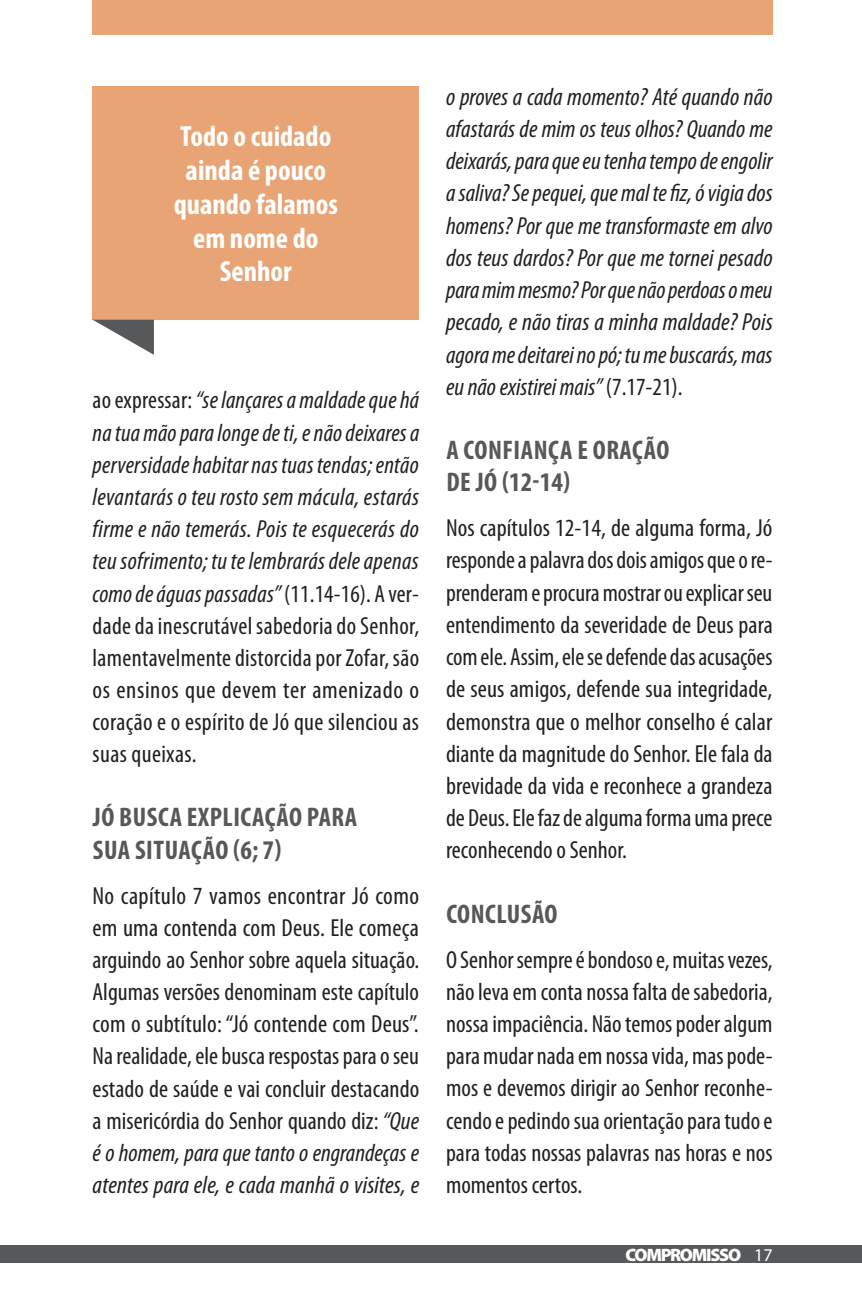
<style>
.page{position:relative;width:862px;height:1308px;background:#fff}
.page>*{position:absolute;margin:0;border:0;box-sizing:border-box;transform-origin:0 0}
.OLHO{font:700 condensed 29.25px/33.8px "Myriad Pro";color:#fff;text-align:center}
.sub{font:700 condensed 27px/32.2px "Myriad Pro";letter-spacing:.02em;color:#57585a}
.texto{font:condensed 24.75px/32.2px "Myriad Pro";color:#231f20;text-align:justify}
.texto-2{font:italic condensed 24.75px/32.2px "Myriad Pro";color:#231f20;text-align:justify}
.t1{font:900 18px "Myriad Pro";letter-spacing:-.07em;color:#fff}
.s1{font-style:normal}
.s2{font-style:italic}
.s3{font-weight:400}
</style>
<div class="page">
<div style="left:92px;top:0;width:680px;height:35px;background:#e8a474"></div>
<div style="left:0;top:1245px;width:861px;height:18px;background:#57585a"></div>
<div style="left:92px;top:86px;width:327px;height:234px;background:#e8a474"></div>
<svg style="left:92px;top:319px;width:62px;height:36px"></svg>
<p class="OLHO" style="left:174px;top:119px;width:165px">Todo o cuidado ainda é pouco quando falamos em nome do<br>Senhor</p>
<p class="texto-2" style="left:92px;top:384px;width:328px"><span class="s1">ao expressar:</span> “se lançares a maldade que há na tua mão para longe de ti, e não deixares a perversidade habitar nas tuas tendas; então levantarás o teu rosto sem mácula, estarás firme e não temerás. Pois te esquecerás do teu sofrimento; tu te lembrarás dele apenas como de águas passadas” <span class="s1">(11.14-16). A ver&shy;dade da inescrutável sabedoria do Senhor, lamentavelmente distorcida por Zofar, são os ensinos que devem ter amenizado o coração e o espírito de Jó que silenciou as suas queixas.</span></p>
<p class="sub" style="left:93px;top:800px;width:266px">JÓ BUSCA EXPLICAÇÃO PARA<br>SUA SITUAÇÃO (6; 7)</p>
<p class="texto" style="left:92px;top:879px;width:328px">No capítulo 7 vamos encontrar Jó como em uma contenda com Deus. Ele começa arguindo ao Senhor sobre aquela situação.<br>Algumas versões denominam este capítulo com o subtítulo: “Jó contende com Deus”.<br>Na realidade, ele busca respostas para o seu estado de saúde e vai concluir destacando a misericórdia do Senhor quando diz: <span class="s2">“Que é o homem, para que tanto o engrandeças e atentes para ele, e cada manhã o visites, e</span></p>
<p class="texto-2" style="left:446px;top:80px;width:328px">o proves a cada momento? Até quando não afastarás de mim os teus olhos? Quando me deixarás, para que eu tenha tempo de engolir a saliva? Se pequei, que mal te fiz, ó vigia dos homens? Por que me transformaste em alvo dos teus dardos? Por que me tornei pesado para mim mesmo? Por que não perdoas o meu pecado, e não tiras a minha maldade? Pois agora me deitarei no pó; tu me buscarás, mas eu não existirei mais” <span class="s1">(7.17-21).</span></p>
<p class="sub" style="left:446px;top:433px;width:224px">A CONFIANÇA E ORAÇÃO<br>DE JÓ (12-14)</p>
<p class="texto" style="left:446px;top:511px;width:328px">Nos capítulos 12-14, de alguma forma, Jó responde a palavra dos dois amigos que o re&shy;prenderam e procura mostrar ou explicar seu entendimento da severidade de Deus para com ele. Assim, ele se defende das acusações de seus amigos, defende sua integridade, demonstra que o melhor conselho é calar diante da magnitude do Senhor. Ele fala da brevidade da vida e reconhece a grandeza de Deus. Ele faz de alguma forma uma prece reconhecendo o Senhor.</p>
<p class="sub" style="left:446px;top:897px;width:113px">CONCLUSÃO</p>
<p class="texto" style="left:446px;top:943px;width:328px">O Senhor sempre é bondoso e, muitas vezes, não leva em conta nossa falta de sabedoria, nossa impaciência. Não temos poder algum para mudar nada em nossa vida, mas pode&shy;mos e devemos dirigir ao Senhor reconhe&shy;cendo e pedindo sua orientação para tudo e para todas nossas palavras nas horas e nos momentos certos.</p>
<p class="t1" style="left:625px;top:1244px;width:148px">COMPROMISSO <span class="s3">17</span></p>
</div>
